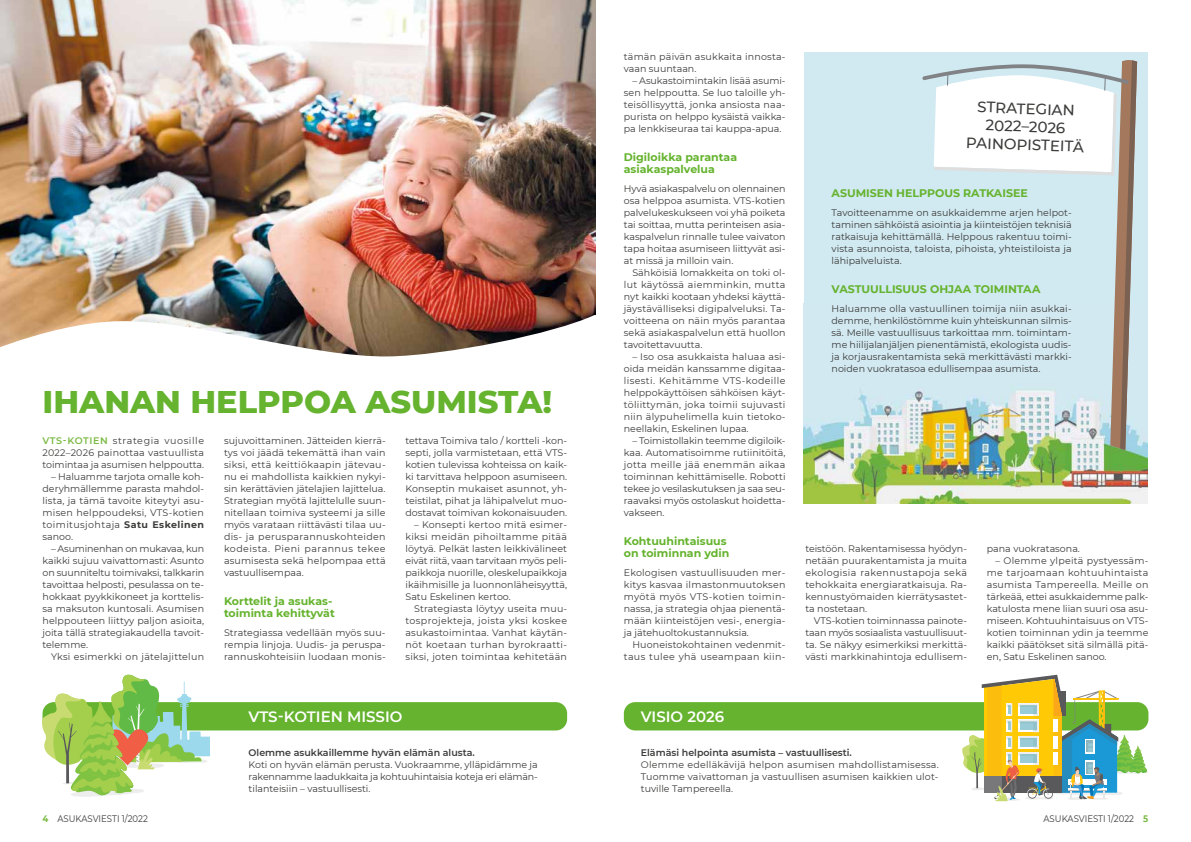
<style>
.page{position:relative;width:1191px;height:842px;background:#fff}
.page>*{position:absolute;margin:0;border:0;box-sizing:border-box;transform-origin:0 0}
.t1{font:800 32px "Montserrat";color:#65b32e}
.t2{font:500 15px/18px "Montserrat";color:#3c3c3b;text-align:center}
.t3{font:600 15px "Montserrat";color:#fff}
.t4{font:700 11px/12px "Montserrat";color:#65b32e}
.t5{font:9.5px/12px "Montserrat";color:#3c3c3b;text-align:justify}
.t6{font:600 9.5px "Montserrat";color:#3c3c3b}
.t7{font:9.5px/12px "Montserrat";letter-spacing:.02em;color:#3c3c3b}
.t8{font:9.5px "Montserrat";color:#3c3c3b;scale:.9 1}
.t9{font:9.5px "Montserrat";letter-spacing:.025em;color:#3c3c3b}
.s1{font-weight:600;color:#7aba42}
.s2{font-weight:700}
.s3{font-weight:700;color:#7aba42}
</style>
<div class="page">
<img style="left:0;top:0;width:596px;height:305px">
<img style="left:0;top:305px;width:596px;height:52px">
<div style="left:43px;top:702px;width:524px;height:28px;background:#65b32e;border-radius:11px"></div>
<div style="left:624px;top:702px;width:524px;height:28px;background:#65b32e;border-radius:11px"></div>
<svg style="left:42px;top:674px;width:168px;height:123px"></svg>
<svg style="left:961px;top:675px;width:187px;height:126px"></svg>
<div style="left:803px;top:52px;width:344px;height:452px;background:#d1e9f1"></div>
<img style="left:803px;top:389px;width:344px;height:115px">
<svg style="left:922px;top:60px;width:215px;height:390px"></svg>
<h1 class="t1" style="left:43px;top:378px;width:511px">IHANAN HELPPOA ASUMISTA!</h1>
<p class="t5" style="left:43px;top:434px;width:163px"><span class="s1">VTS-KOTIEN</span> strategia vuosille 2022–2026 painottaa vastuullista toimintaa ja asumisen helppoutta.</p>
<p class="t5" style="left:43px;top:470px;width:163px;text-indent:9px">– Haluamme tarjota omalle koh&shy;deryhmällemme parasta mahdol&shy;lista, ja tämä tavoite kiteytyi asu&shy;misen helppoudeksi, VTS-kotien toimitusjohtaja <span class="s2">Satu Eskelinen </span>sanoo.</p>
<p class="t5" style="left:43px;top:542px;width:163px;text-indent:9px">– Asuminenhan on mukavaa, kun kaikki sujuu vaivattomasti: Asunto on suunniteltu toimivaksi, talkkarin tavoittaa helposti, pesulassa on te&shy;hokkaat pyykkikoneet ja korttelis&shy;sa maksuton kuntosali. Asumisen helppouteen liittyy paljon asioita, joita tällä strategiakaudella tavoit&shy;telemme.</p>
<p class="t9" style="left:51px;top:650px;width:155px">Yksi esimerkki on jätelajittelun</p>
<p class="t5" style="left:224px;top:434px;width:163px">sujuvoittaminen. Jätteiden kierrä&shy;tys voi jäädä tekemättä ihan vain siksi, että keittiökaapin jätevau&shy;nu ei mahdollista kaikkien nykyi&shy;sin kerättävien jätelajien lajittelua.<br>Strategian myötä lajittelulle suun&shy;nitellaan toimiva systeemi ja sille myös varataan riittävästi tilaa uu&shy;dis- ja perusparannuskohteiden kodeista. Pieni parannus tekee asumisesta sekä helpompaa että vastuullisempaa.</p>
<p class="t4" style="left:224px;top:595px;width:112px">Korttelit ja asukas&shy;toiminta kehittyvät</p>
<p class="t5" style="left:224px;top:626px;width:163px">Strategiassa vedellään myös suu&shy;rempia linjoja. Uudis- ja peruspa&shy;rannuskohteisiin luodaan monis-</p>
<p class="t5" style="left:405px;top:434px;width:163px">tettava Toimiva talo / kortteli -kon&shy;septi, jolla varmistetaan, että VTS&shy;kotien tulevissa kohteissa on kaik&shy;ki tarvittava helppoon asumiseen.<br>Konseptin mukaiset asunnot, yh&shy;teistilat, pihat ja lähipalvelut muo&shy;dostavat toimivan kokonaisuuden.</p>
<p class="t5" style="left:405px;top:518px;width:163px;text-indent:9px">– Konsepti kertoo mitä esimer&shy;kiksi meidän pihoiltamme pitää löytyä. Pelkät lasten leikkivälineet eivät riitä, vaan tarvitaan myös peli&shy;paikkoja nuorille, oleskelupaikkoja ikäihmisille ja luonnonläheisyyttä, Satu Eskelinen kertoo.</p>
<p class="t5" style="left:405px;top:602px;width:163px;text-indent:9px">Strategiasta löytyy useita muu&shy;tosprojekteja, joista yksi koskee asukastoimintaa. Vanhat käytän&shy;nöt koetaan turhan byrokraatti&shy;siksi, joten toimintaa kehitetään</p>
<h2 class="t3" style="left:249px;top:706px;width:155px">VTS-KOTIEN MISSIO</h2>
<p class="t6" style="left:249px;top:746px;width:228px">Olemme asukkaillemme hyvän elämän alusta.</p>
<p class="t5" style="left:249px;top:758px;width:291px">Koti on hyvän elämän perusta. Vuokraamme, ylläpidämme ja rakennamme laadukkaita ja kohtuuhintaisia koteja eri elämän&shy;tilanteisiin – vastuullisesti.</p>
<p class="t7" style="left:624px;top:50px;width:163px">tämän päivän asukkaita innosta&shy;vaan suuntaan.</p>
<p class="t5" style="left:624px;top:74px;width:163px;text-indent:9px">– Asukastoimintakin lisää asumi&shy;sen helppoutta. Se luo taloille yh&shy;teisöllisyyttä, jonka ansiosta naa&shy;purista on helppo kysäistä vaikka&shy;pa lenkkiseuraa tai kauppa-apua.</p>
<p class="t4" style="left:624px;top:151px;width:115px">Digiloikka parantaa asiakaspalvelua</p>
<p class="t5" style="left:624px;top:182px;width:163px">Hyvä asiakaspalvelu on olennainen osa helppoa asumista. VTS-kotien palvelukeskukseen voi yhä poiketa tai soittaa, mutta perinteisen asia&shy;kaspalvelun rinnalle tulee vaivaton tapa hoitaa asumiseen liittyvät asi&shy;at missä ja milloin vain.</p>
<p class="t5" style="left:624px;top:266px;width:163px;text-indent:9px">Sähköisiä lomakkeita on toki ol&shy;lut käytössä aiemminkin, mutta nyt kaikki kootaan yhdeksi käyttä&shy;jäystävälliseksi digipalveluksi. Ta&shy;voitteena on näin myös parantaa sekä asiakaspalvelun että huollon tavoitettavuutta.</p>
<p class="t5" style="left:624px;top:350px;width:163px;text-indent:9px">– Iso osa asukkaista haluaa asi&shy;oida meidän kanssamme digitaa&shy;lisesti. Kehitämme VTS-kodeille helppokäyttöisen sähköisen käyt&shy;töliittymän, joka toimii sujuvasti niin älypuhelimella kuin tietoko&shy;neellakin, Eskelinen lupaa.</p>
<p class="t5" style="left:624px;top:434px;width:163px;text-indent:9px">– Toimistollakin teemme digiloik&shy;kaa. Automatisoimme rutiinitöitä, jotta meille jää enemmän aikaa toiminnan kehittämiselle. Robotti tekee jo vesilaskutuksen ja saa seu&shy;raavaksi myös ostolaskut hoidetta&shy;vakseen.</p>
<p class="t4" style="left:624px;top:535px;width:107px">Kohtuuhintaisuus on toiminnan ydin</p>
<p class="t5" style="left:624px;top:566px;width:163px">Ekologisen vastuullisuuden mer&shy;kitys kasvaa ilmastonmuutoksen myötä myös VTS-kotien toimin&shy;nassa, ja strategia ohjaa pienentä&shy;mään kiinteistöjen vesi-, energia&shy;ja jätehuoltokustannuksia.</p>
<p class="t5" style="left:624px;top:638px;width:163px;text-align:right">Huoneistokohtainen vedenmit&shy;taus tulee yhä useampaan kiin-</p>
<h2 class="t2" style="left:967px;top:97px;width:119px;rotate:2deg">STRATEGIAN<br>2022–2026<br>PAINOPISTEITÄ</h2>
<p class="t4" style="left:831px;top:187px;width:198px">ASUMISEN HELPPOUS RATKAISEE</p>
<p class="t5" style="left:831px;top:206px;width:242px">Tavoitteenamme on asukkaidemme arjen helpot&shy;taminen sähköistä asiointia ja kiinteistöjen teknisiä ratkaisuja kehittämällä. Helppous rakentuu toimi&shy;vista asunnoista, taloista, pihoista, yhteistiloista ja lähipalveluista.</p>
<p class="t4" style="left:831px;top:283px;width:210px">VASTUULLISUUS OHJAA TOIMINTAA</p>
<p class="t5" style="left:831px;top:302px;width:242px">Haluamme olla vastuullinen toimija niin asukkai&shy;demme, henkilöstömme kuin yhteiskunnan silmis&shy;sä. Meille vastuullisuus tarkoittaa mm. toimintam&shy;me hiilijalanjäljen pienentämistä, ekologista uudis&shy;ja korjausrakentamista sekä merkittävästi markki&shy;noiden vuokratasoa edullisempaa asumista.</p>
<p class="t5" style="left:805px;top:542px;width:163px">teistöön. Rakentamisessa hyödyn&shy;netään puurakentamista ja muita ekologisia rakennustapoja sekä tehokkaita energiaratkaisuja. Ra&shy;kennustyömaiden kierrätysastet&shy;ta nostetaan.</p>
<p class="t5" style="left:805px;top:614px;width:163px;text-indent:9px">VTS-kotien toiminnassa painote&shy;taan myös sosiaalista vastuullisuut&shy;ta. Se näkyy esimerkiksi merkittä&shy;västi markkinahintoja edullisem-</p>
<p class="t5" style="left:986px;top:542px;width:95px">pana vuokratasona.</p>
<p class="t5" style="left:986px;top:554px;width:163px;text-indent:9px">– Olemme ylpeitä pystyessäm&shy;me tarjoamaan kohtuuhintaista asumista Tampereella. Meille on tärkeää, ettei asukkaidemme palk&shy;katulosta mene liian suuri osa asu&shy;miseen. Kohtuuhintaisuus on VTS&shy;kotien toiminnan ydin ja teemme kaikki päätökset sitä silmällä pitä&shy;en, Satu Eskelinen sanoo.</p>
<h2 class="t3" style="left:641px;top:706px;width:85px">VISIO 2026</h2>
<p class="t6" style="left:641px;top:746px;width:212px">Elämäsi helpointa asumista – vastuullisesti.</p>
<p class="t5" style="left:641px;top:758px;width:299px">Olemme edelläkävijä helpon asumisen mahdollistamisessa.<br>Tuomme vaivattoman ja vastuullisen asumisen kaikkien ulot&shy;tuville Tampereella.</p>
<p class="t8" style="left:43px;top:812px;width:119px"><span class="s3">4</span> ASUKASVIESTI 1/2022</p>
<p class="t8" style="left:1043px;top:812px;width:118px">ASUKASVIESTI 1/2022 <span class="s3">5</span></p>
</div>
